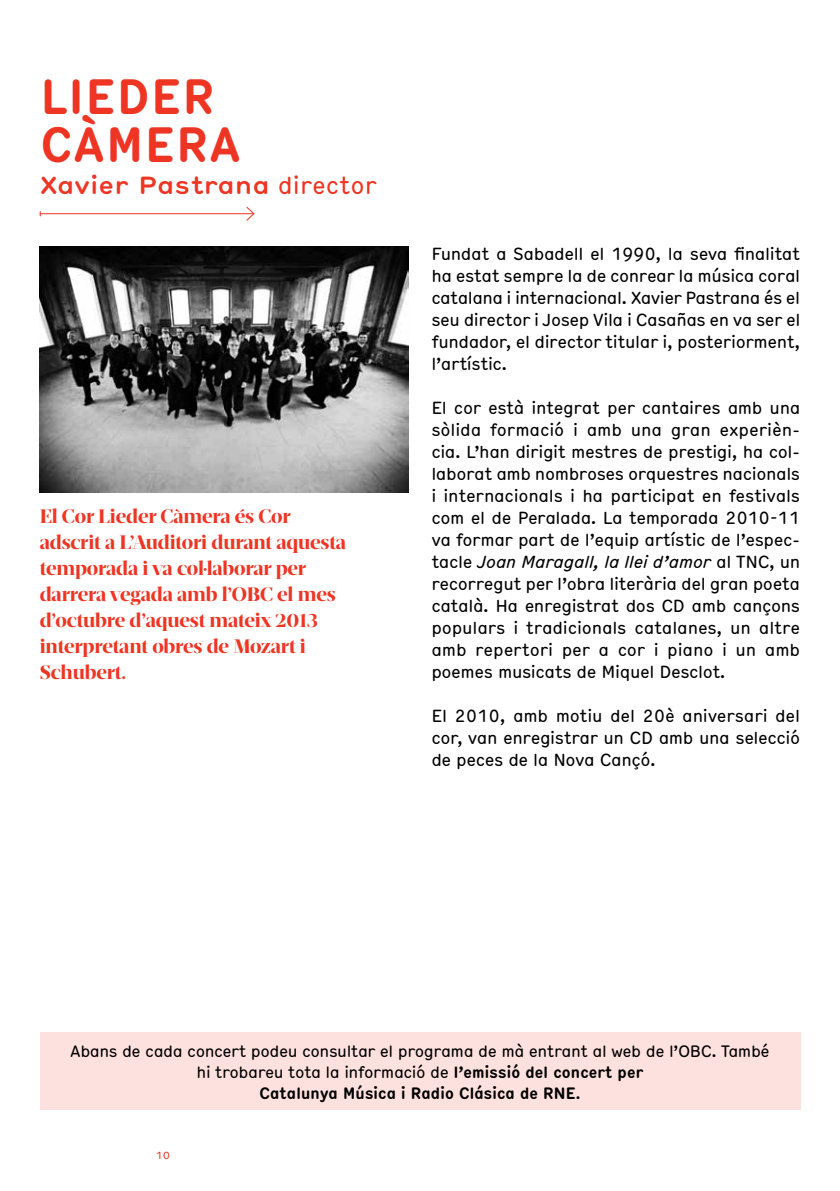
<style>
.page{position:relative;width:840px;height:1191px;background:#fff}
.page>*{position:absolute;margin:0;border:0;box-sizing:border-box;transform-origin:0 0}
.t1{font:700 condensed 48px/48px "Hermes";color:#ee3524}
.t2{font:700 24px "Hermes";color:#ee3524}
.t3{font:700 20px/26px "Mafra Display";letter-spacing:-.01em;color:#ee3524}
.t4{font:condensed 17px/22px "Hermes";letter-spacing:-.025em;color:#000;text-align:justify}
.t5{font:condensed 16px/21px "Hermes";letter-spacing:-.03em;color:#000;text-align:center}
.t6{font:10px "Hermes";color:#ee3524}
.s1{font-weight:400;font-stretch:condensed}
.s2{font-style:italic}
.s3{font-weight:700}
</style>
<div class="page">
<div style="left:40px;top:1032px;width:759px;height:78px;background:#fde1de"></div>
<hr style="left:40px;top:213px;width:214px;height:1px;background:#ee3524">
<svg style="left:245px;top:207px;width:10px;height:14px"></svg>
<img style="left:40px;top:247px;width:368px;height:245px">
<h1 class="t1" style="left:40px;top:69px;width:203px">LIEDER<br>CÀMERA</h1>
<h2 class="t2" style="left:40px;top:167px;width:338px">Xavier Pastrana <span class="s1">director</span></h2>
<p class="t3" style="left:40px;top:503px;width:308px">El Cor Lieder Càmera és Cor adscrit a L’Auditori durant aquesta temporada i va col·laborar per darrera vegada amb l’OBC el mes d’octubre d’aquest mateix 2013 interpretant obres de Mozart i<br>Schubert.</p>
<p class="t4" style="left:431px;top:242px;width:370px">Fundat a Sabadell el 1990, la seva finalitat ha estat sempre la de conrear la música coral catalana i internacional. Xavier Pastrana és el seu director i Josep Vila i Casañas en va ser el fundador, el director titular i, posteriorment, l’artístic.</p>
<p class="t4" style="left:431px;top:396px;width:370px;text-align:left">El cor està integrat per cantaires amb una sòlida formació i amb una gran experièn&shy;cia. L’han dirigit mestres de prestigi, ha col· laborat amb nombroses orquestres nacionals i internacionals i ha participat en festivals com el de Peralada. La temporada 2010-11 va formar part de l’equip artístic de l’espec&shy;tacle <span class="s2">Joan Maragall, la llei d’amor</span> al TNC, un recorregut per l’obra literària del gran poeta català. Ha enregistrat dos CD amb cançons populars i tradicionals catalanes, un altre amb repertori per a cor i piano i un amb poemes musicats de Miquel Desclot.</p>
<p class="t4" style="left:431px;top:704px;width:370px">El 2010, amb motiu del 20è aniversari del cor, van enregistrar un CD amb una selecció de peces de la Nova Cançó.</p>
<p class="t5" style="left:70px;top:1039px;width:700px">Abans de cada concert podeu consultar el programa de mà entrant al web de l’OBC. També hi trobareu tota la informació de <span class="s3">l’emissió del concert per<br>Catalunya Música i Radio Clásica de RNE</span>.</p>
<p class="t6" style="left:156px;top:1148px;width:16px">10</p>
</div>
